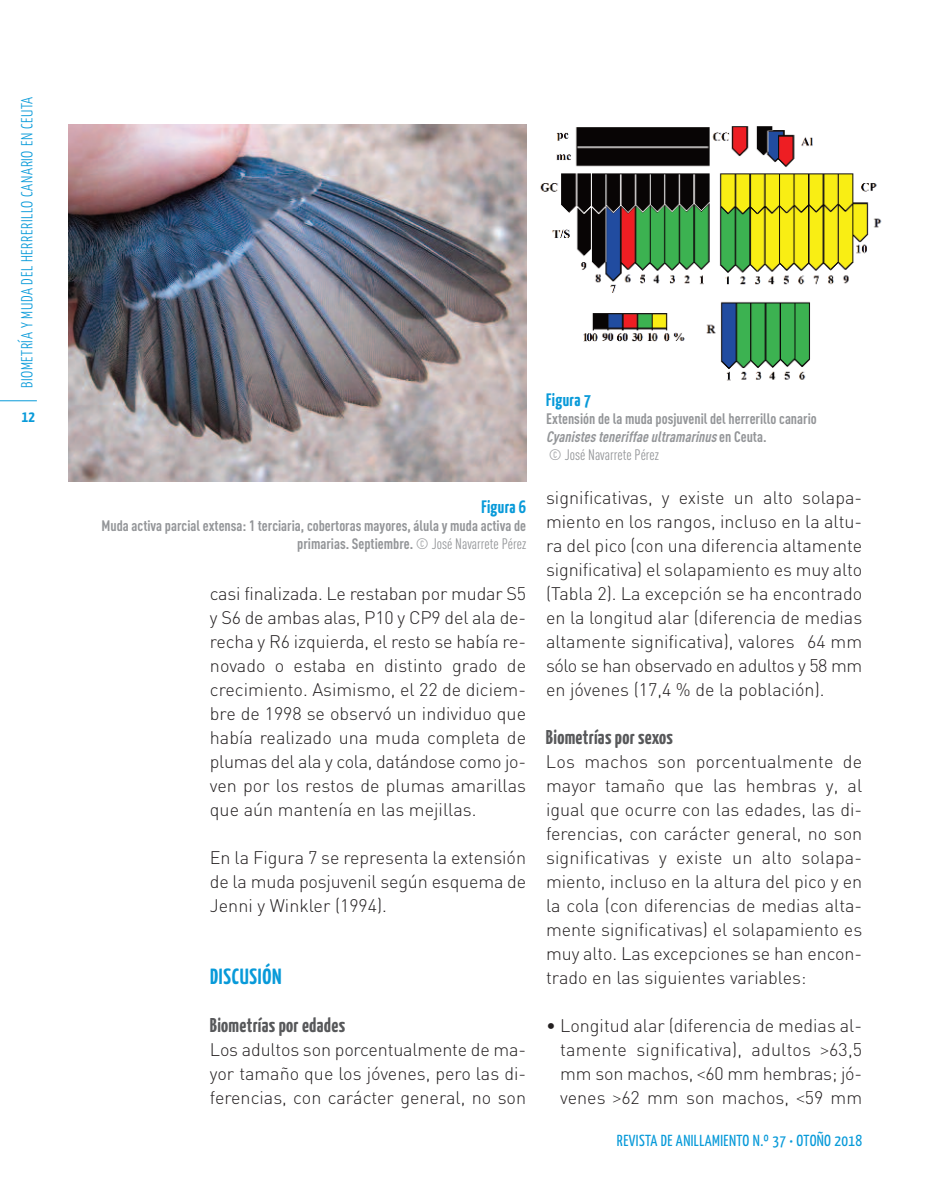
<style>
.page{position:relative;width:936px;height:1191px;background:#fff}
.page>*{position:absolute;margin:0;border:0;box-sizing:border-box;transform-origin:0 0}
.t1{font:700 22px "Yanone Kaffeesatz";letter-spacing:.035em;color:#089ad9}
.t2{font:700 20px "Yanone Kaffeesatz";letter-spacing:.015em;color:#57585a}
.t3{font:300 18px/24px "DIN";color:#231f20;text-align:justify}
.t4{font:700 18px "Yanone Kaffeesatz";letter-spacing:.02em;color:#089ad9}
.t5{font:300 16px "Yanone Kaffeesatz";letter-spacing:.04em;color:#089ad9}
.t6{font:16px "Yanone Kaffeesatz";letter-spacing:.025em;color:#089ad9}
.t7{font:700 16px "Yanone Kaffeesatz";color:#089ad9}
.t8{font:700 15px/18px "DIN Cond";color:#939598;text-align:right}
.s1{font-weight:400}
.s2{font-style:italic}
.s3{font-family:"PF Din Text Pro";font-weight:100}
</style>
<div class="page">
<hr style="left:0;top:400px;width:37px;height:1px;background:#089ad9">
<img style="left:68px;top:125px;width:458px;height:356px">
<img style="left:540px;top:126px;width:342px;height:255px">
<p class="t5" style="left:17px;top:388px;width:293px;rotate:-90deg">BIOMETRÍA Y MUDA DEL HERRERILLO CANARIO EN CEUTA</p>
<p class="t7" style="left:22px;top:406px;width:15px">12</p>
<p class="t4" style="left:481px;top:495px;width:46px">Figura 6</p>
<p class="t8" style="left:101px;top:517px;width:426px">Muda activa parcial extensa: 1 terciaria, cobertoras mayores, álula y muda activa de primarias. Septiembre. <span class="s1">© José Navarrete Pérez</span></p>
<p class="t3" style="left:210px;top:582px;width:318px">casi finalizada. Le restaban por mudar S5 y S6 de ambas alas, P10 y CP9 del ala de&shy;recha y R6 izquierda, el resto se había re&shy;novado o estaba en distinto grado de crecimiento. Asimismo, el 22 de diciem&shy;bre de 1998 se observó un individuo que había realizado una muda completa de plumas del ala y cola, datándose como jo&shy;ven por los restos de plumas amarillas que aún mantenía en las mejillas.</p>
<p class="t3" style="left:210px;top:846px;width:318px">En la Figura 7 se representa la extensión de la muda posjuvenil según esquema de Jenni y Winkler (1994).</p>
<p class="t1" style="left:210px;top:963px;width:73px">DISCUSIÓN</p>
<p class="t2" style="left:210px;top:1013px;width:137px">Biometríasporedades</p>
<p class="t3" style="left:210px;top:1038px;width:318px">Los adultos son porcentualmente de ma&shy;yor tamaño que los jóvenes, pero las di&shy;ferencias, con carácter general, no son</p>
<p class="t4" style="left:546px;top:389px;width:46px">Figura 7</p>
<p class="t8" style="left:546px;top:411px;width:272px;text-align:left">Extensión de la muda posjuvenil del herrerillo canario<br><span class="s2">Cyanistes teneriffae ultramarinus</span> e n C e u t a .<br><span class="s1">© José Navarrete Pérez</span></p>
<p class="t3" style="left:546px;top:486px;width:318px">significativas, y existe un alto solapa&shy;miento en los rangos, incluso en la altu&shy;ra del pico (con una diferencia altamente significativa) el solapamiento es muy alto (Tabla 2). La excepción se ha encontrado en la longitud alar (diferencia de medias altamente significativa), valores 64 mm sólo se han observado en adultos y 58 mm en jóvenes (17,4 % de la población).</p>
<p class="t2" style="left:546px;top:725px;width:128px">Biometríaspor sexos</p>
<p class="t3" style="left:546px;top:750px;width:318px">Los machos son porcentualmente de mayor tamaño que las hembras y, al igual que ocurre con las edades, las di&shy;ferencias, con carácter general, no son significativas y existe un alto solapa&shy;miento, incluso en la altura del pico y en la cola (con diferencias de medias alta&shy;mente significativas) el solapamiento es muy alto. Las excepciones se han encon&shy;trado en las siguientes variables:</p>
<p class="t3" style="left:560px;top:1014px;width:303px;text-indent:-14px">• Longitud alar (diferencia de medias al&shy;tamente significativa), adultos <span class="s3">&gt;</span>63,5 mm son machos, <span class="s3">&lt;</span>60 mm hembras; jó&shy;venes <span class="s3">&gt;</span>62 mm son machos, <span class="s3">&lt;</span>59 mm</p>
<p class="t6" style="left:617px;top:1130px;width:247px">REVISTA DE ANILLAMIENTO N.º 37 • OTOÑO 2018</p>
</div>
